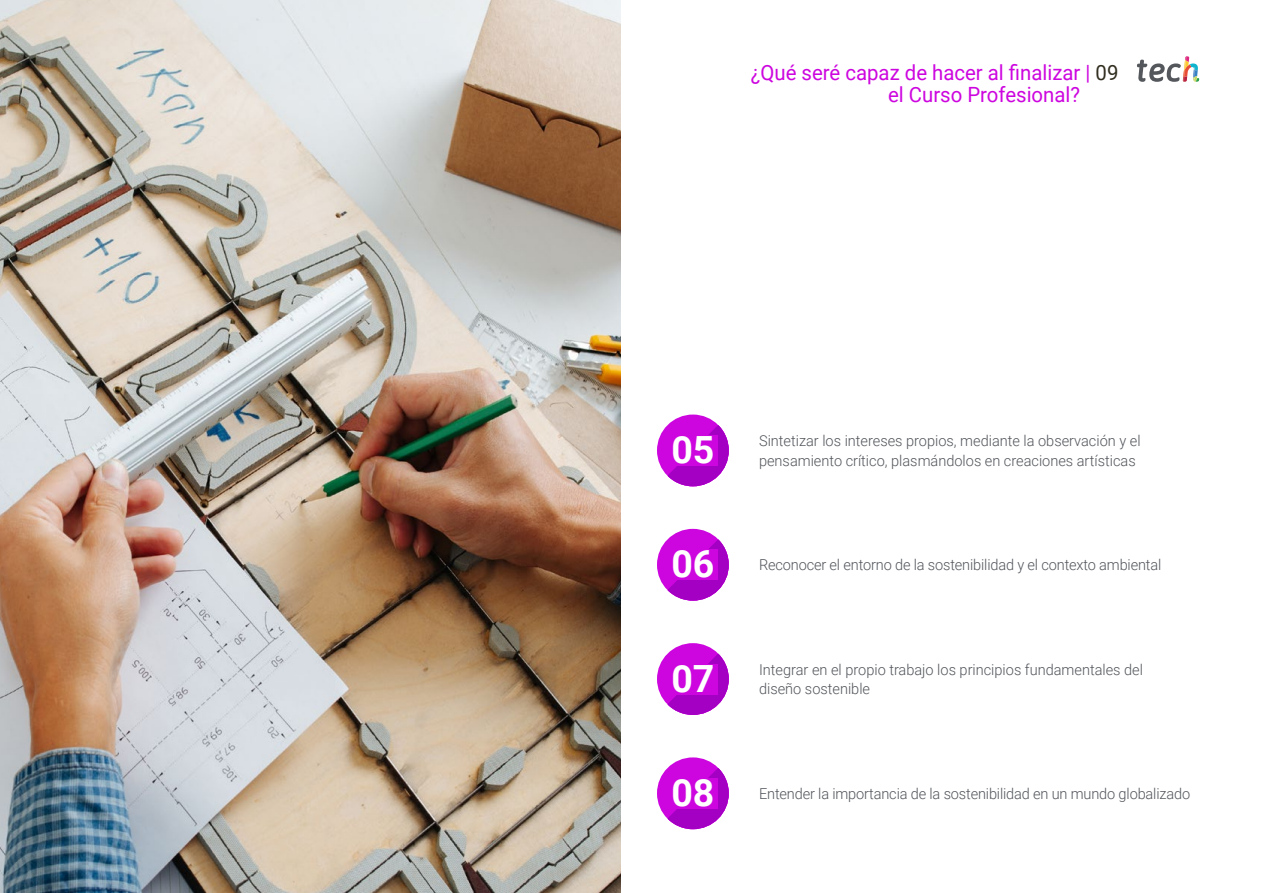
<style>
.page{position:relative;width:1263px;height:893px;background:#fff}
.page>*{position:absolute;margin:0;border:0;box-sizing:border-box;transform-origin:0 0}
.t1{font:700 37.5px "Roboto";color:#fff}
.t2{font:21px/22.5px "Roboto";color:#cd06df}
.t3{font:300 15px/19.5px "Roboto";color:#52555b}
.s1{color:#312e20}
</style>
<div class="page">
<img style="left:0;top:0;width:621px;height:893px">
<svg style="left:1137px;top:56px;width:62px;height:26px"></svg>
<div style="left:657px;top:529px;width:72px;height:72px;background:#cd06df;border-radius:50%"></div>
<svg style="left:667px;top:539px;width:62px;height:62px"></svg>
<div style="left:668px;top:549px;width:50px;height:31px;background:#cd06df"></div>
<div style="left:657px;top:757px;width:72px;height:72px;background:#cd06df;border-radius:50%"></div>
<svg style="left:667px;top:768px;width:62px;height:61px"></svg>
<div style="left:668px;top:778px;width:50px;height:31px;background:#cd06df"></div>
<div style="left:657px;top:643px;width:72px;height:72px;background:#cd06df;border-radius:50%"></div>
<svg style="left:667px;top:654px;width:62px;height:61px"></svg>
<div style="left:668px;top:664px;width:50px;height:30px;background:#cd06df"></div>
<div style="left:657px;top:415px;width:72px;height:71px;background:#cd06df;border-radius:50%"></div>
<svg style="left:667px;top:425px;width:62px;height:61px"></svg>
<div style="left:668px;top:435px;width:50px;height:31px;background:#cd06df"></div>
<h2 class="t2" style="left:888px;top:60px;width:232px;text-indent:-137px">¿Qué seré capaz de hacer al finalizar | <span class="s1">09 </span>el Curso Profesional?</h2>
<h1 class="t1" style="left:671px;top:424px;width:45px">05</h1>
<p class="t3" style="left:759px;top:431px;width:383px">Sintetizar los intereses propios, mediante la observación y el</p>
<p class="t3" style="left:759px;top:450px;width:378px">pensamiento crítico, plasmándolos en creaciones artísticas</p>
<h1 class="t1" style="left:671px;top:538px;width:45px">06</h1>
<p class="t3" style="left:759px;top:555px;width:404px">Reconocer el entorno de la sostenibilidad y el contexto ambiental</p>
<h1 class="t1" style="left:671px;top:652px;width:45px">07</h1>
<p class="t3" style="left:759px;top:659px;width:385px">Integrar en el propio trabajo los principios fundamentales del diseño sostenible</p>
<h1 class="t1" style="left:671px;top:766px;width:45px">08</h1>
<p class="t3" style="left:759px;top:783px;width:433px">Entender la importancia de la sostenibilidad en un mundo globalizado</p>
</div>
